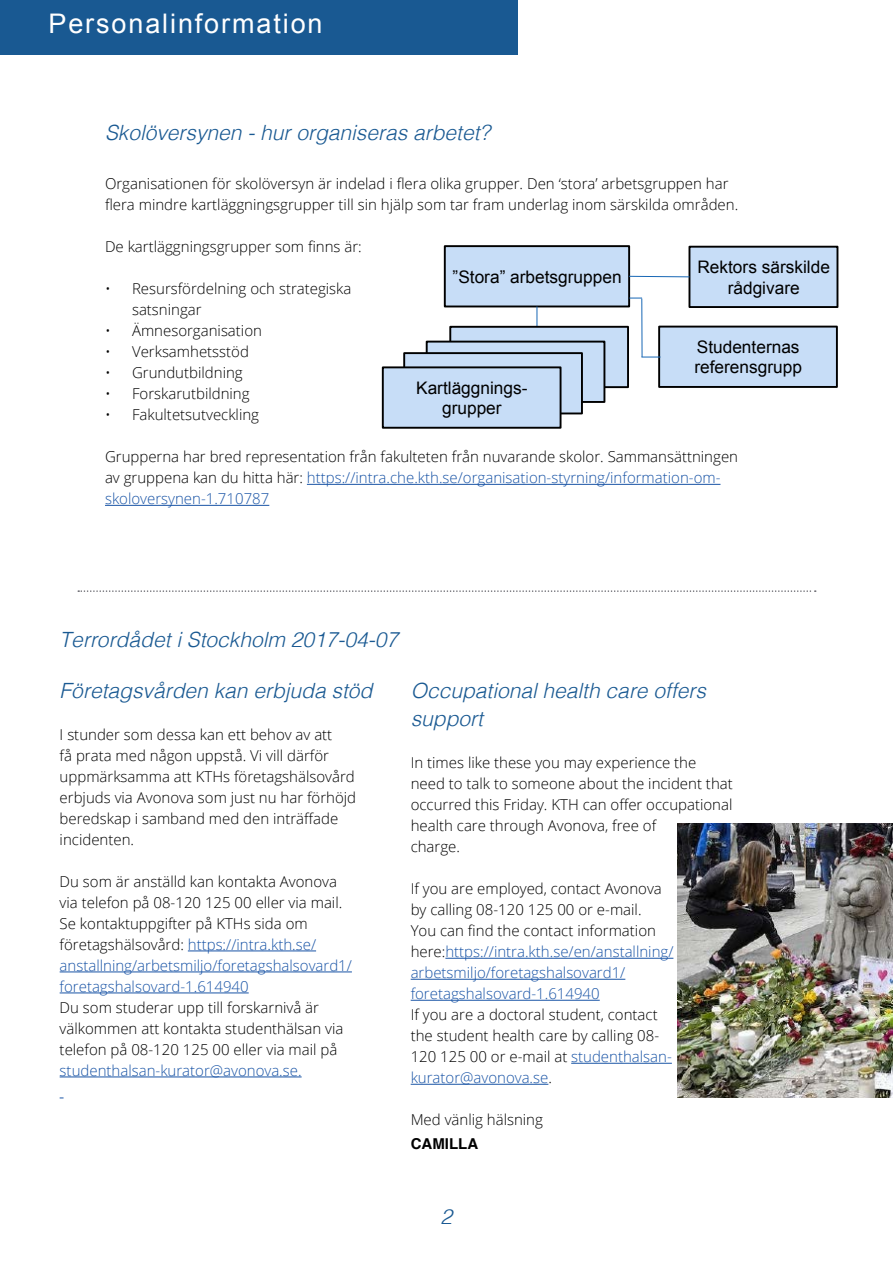
<style>
.page{position:relative;width:893px;height:1263px;background:#fff}
.page>*{position:absolute;margin:0;border:0;box-sizing:border-box;transform-origin:0 0}
.t1{font:27px "Arial";letter-spacing:.07em;color:#fff}
.t2{font:italic 300 21px/28.5px "Helvetica";color:#195992}
.t3{font:17.25px/20.1px "Arial";color:#000;text-align:center}
.t4{font:300 15px/21px "Open Sans";color:#000}
.t5{font:300 15px "Open Sans";color:#1954a6}
.t6{font:700 15px "Helvetica";color:#000}
.s1{color:#1954a6}
</style>
<div class="page">
<svg style="left:78px;top:590px;width:738px;height:2px"></svg>
<hr style="left:307px;top:484px;width:413px;height:1px;background:#1954a6">
<hr style="left:105px;top:505px;width:164px;height:1px;background:#1954a6">
<hr style="left:188px;top:950px;width:128px;height:1px;background:#1954a6">
<hr style="left:60px;top:971px;width:292px;height:1px;background:#1954a6">
<hr style="left:60px;top:992px;width:189px;height:1px;background:#1954a6">
<hr style="left:60px;top:1076px;width:242px;height:1px;background:#1954a6">
<hr style="left:445px;top:958px;width:228px;height:1px;background:#1954a6">
<hr style="left:411px;top:979px;width:214px;height:1px;background:#1954a6">
<hr style="left:411px;top:1000px;width:189px;height:1px;background:#1954a6">
<hr style="left:571px;top:1063px;width:101px;height:1px;background:#1954a6">
<hr style="left:411px;top:1084px;width:137px;height:1px;background:#1954a6">
<div style="left:0;top:0;width:517px;height:54px;background:#195992"></div>
<img style="left:677px;top:823px;width:216px;height:274px">
<div style="left:445px;top:246px;width:184px;height:60px;background:#c7ddf7"></div>
<div style="left:444px;top:245px;width:186px;height:62px;border:2px solid #000"></div>
<div style="left:689px;top:247px;width:148px;height:60px;background:#c7ddf7"></div>
<div style="left:688px;top:246px;width:150px;height:62px;border:2px solid #000"></div>
<svg style="left:628px;top:275px;width:62px;height:3px"></svg>
<hr style="left:536px;top:306px;width:1px;height:71px;background:#1767b5">
<div style="left:450px;top:327px;width:178px;height:60px;background:#c7ddf7"></div>
<div style="left:449px;top:326px;width:180px;height:62px;border:2px solid #000"></div>
<div style="left:427px;top:342px;width:177px;height:60px;background:#c7ddf7"></div>
<div style="left:426px;top:341px;width:179px;height:62px;border:2px solid #000"></div>
<div style="left:404px;top:353px;width:178px;height:60px;background:#c7ddf7"></div>
<div style="left:403px;top:352px;width:180px;height:62px;border:2px solid #000"></div>
<div style="left:383px;top:367px;width:178px;height:61px;background:#c7ddf7"></div>
<div style="left:382px;top:366px;width:179px;height:63px;border:2px solid #000"></div>
<div style="left:659px;top:327px;width:178px;height:60px;background:#c7ddf7"></div>
<div style="left:658px;top:326px;width:180px;height:62px;border:2px solid #000"></div>
<svg style="left:629px;top:298px;width:13px;height:1px"></svg>
<svg style="left:641px;top:357px;width:19px;height:1px"></svg>
<hr style="left:641px;top:299px;width:1px;height:58px;background:#1767b5">
<h1 class="t1" style="left:48px;top:6px;width:276px">Personalinformation</h1>
<h2 class="t2" style="left:105px;top:117px;width:387px">Skolöversynen - hur organiseras arbetet?</h2>
<p class="t4" style="left:105px;top:173px;width:635px">Organisationen för skolöversyn är indelad i flera olika grupper. Den ‘stora’ arbetsgruppen har flera mindre kartläggningsgrupper till sin hjälp som tar fram underlag inom särskilda områden.</p>
<p class="t4" style="left:105px;top:236px;width:258px">De kartläggningsgrupper som finns är:</p>
<p class="t4" style="left:132px;top:278px;width:221px;text-indent:-27px">• Resursfördelning och strategiska satsningar</p>
<p class="t4" style="left:105px;top:320px;width:158px">• Ämnesorganisation</p>
<p class="t4" style="left:105px;top:341px;width:145px">• Verksamhetsstöd</p>
<p class="t4" style="left:105px;top:362px;width:139px">• Grundutbildning</p>
<p class="t4" style="left:105px;top:383px;width:146px">• Forskarutbildning</p>
<p class="t4" style="left:105px;top:404px;width:156px">• Fakultetsutveckling</p>
<p class="t4" style="left:105px;top:446px;width:635px">Grupperna har bred representation från fakulteten från nuvarande skolor. Sammansättningen av gruppena kan du hitta här: <span class="s1">https://intra.che.kth.se/organisation-styrning/information-om&shy;skoloversynen-1.710787</span></p>
<p class="t3" style="left:453px;top:267px;width:171px">”Stora” arbetsgruppen</p>
<p class="t3" style="left:697px;top:257px;width:134px">Rektors särskilde rådgivare</p>
<p class="t3" style="left:694px;top:337px;width:109px;text-align:left">Studenternas referensgrupp</p>
<p class="t3" style="left:416px;top:378px;width:113px">Kartläggnings&shy;grupper</p>
<h2 class="t2" style="left:60px;top:624px;width:340px">Terrordådet i Stockholm 2017-04-07</h2>
<h2 class="t2" style="left:60px;top:675px;width:314px">Företagsvården kan erbjuda stöd</h2>
<p class="t4" style="left:60px;top:723px;width:298px">I stunder som dessa kan ett behov av att<br>få prata med någon uppstå. Vi vill därför uppmärksamma att KTHs företagshälsovård erbjuds via Avonova som just nu har förhöjd beredskap i samband med den inträffade incidenten.</p>
<p class="t4" style="left:60px;top:870px;width:294px">Du som är anställd kan kontakta Avonova via telefon på 08-120 125 00 eller via mail.<br>Se kontaktuppgifter på KTHs sida om företagshälsovård: <span class="s1">https://intra.kth.se/ anstallning/arbetsmiljo/foretagshalsovard1/ foretagshalsovard-1.614940</span></p>
<p class="t4" style="left:60px;top:996px;width:285px">Du som studerar upp till forskarnivå är välkommen att kontakta studenthälsan via telefon på 08-120 125 00 eller via mail på</p>
<p class="t5" style="left:60px;top:1060px;width:244px">studenthalsan-kurator@avonova.se.</p>
<h2 class="t2" style="left:411px;top:675px;width:297px">Occupational health care offers support</h2>
<p class="t4" style="left:411px;top:752px;width:324px">In times like these you may experience the need to talk to someone about the incident that occurred this Friday. KTH can offer occupational health care through Avonova, free of<br>charge.</p>
<p class="t4" style="left:411px;top:878px;width:264px">If you are employed, contact Avonova by calling 08-120 125 00 or e-mail.<br>You can find the contact information here:<span class="s1">https://intra.kth.se/en/anstallning/ arbetsmiljo/foretagshalsovard1/ foretagshalsovard-1.614940</span></p>
<p class="t4" style="left:411px;top:1004px;width:263px">If you are a doctoral student, contact the student health care by calling 08- 120 125 00 or e-mail at <span class="s1">studenthalsan&shy;kurator@avonova.se</span>.</p>
<p class="t4" style="left:411px;top:1109px;width:134px">Med vänlig hälsning</p>
<p class="t6" style="left:411px;top:1132px;width:69px">CAMILLA</p>
<h2 class="t2" style="left:441px;top:1201px;width:13px">2</h2>
</div>
